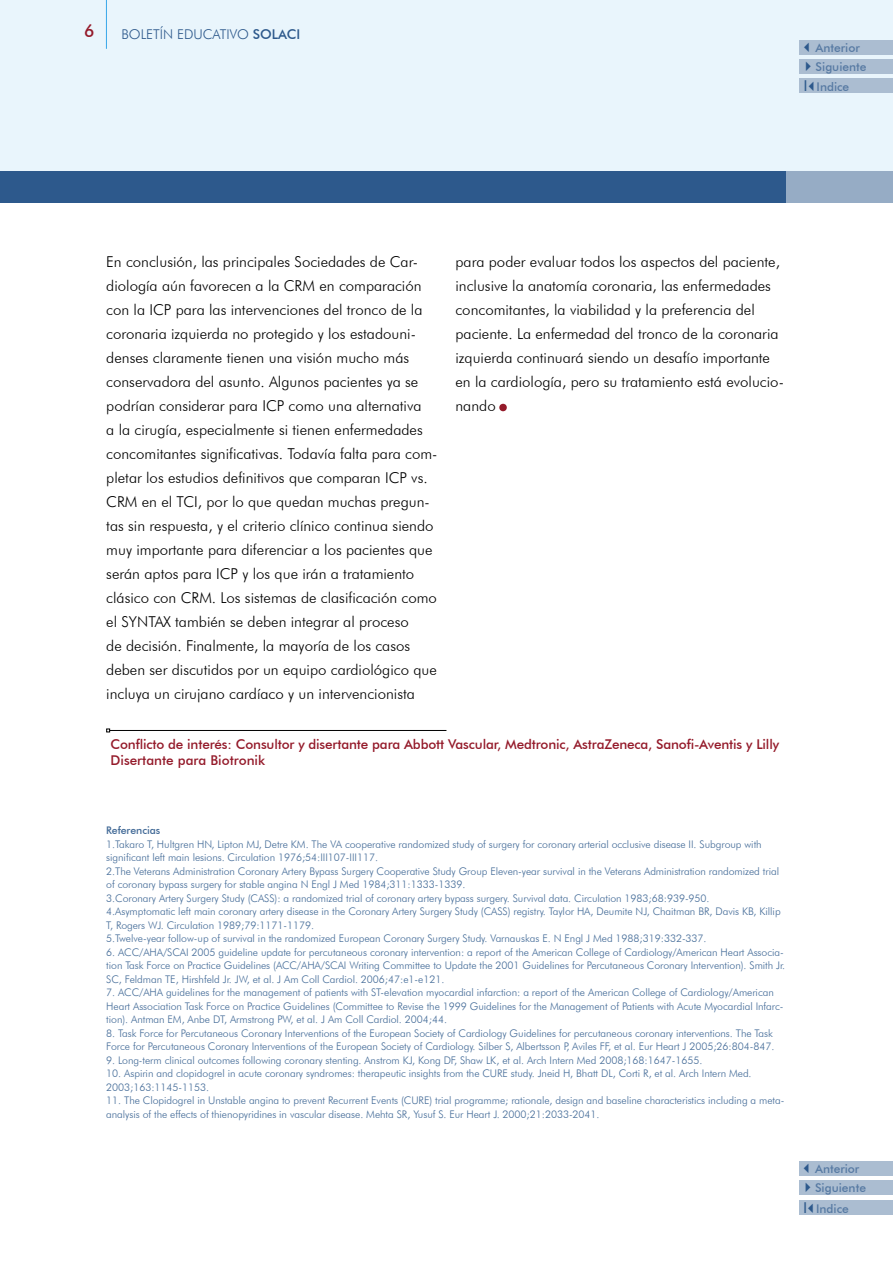
<style>
.page{position:relative;width:893px;height:1263px;background:#fff}
.page>*{position:absolute;margin:0;border:0;box-sizing:border-box;transform-origin:0 0}
.t1{font:italic 300 75px "Futura BT";color:#941a2a}
.t2{font:500 17.25px "Futura BT";color:#941a2a}
.t3{font:300 15px/24px "Futura BT";color:#000}
.t4{font:500 13.5px/16.2px "Futura BT";letter-spacing:-.01em;color:#941a2a}
.t5{font:300 13.5px "Futura BT";color:#2d598c}
.t6{font:500 12px/20.5px "Futura BT";color:#577aa3}
.t7{font:300 10.5px/13.5px "Futura BT";letter-spacing:-.005em;color:#426a97}
.t8{font:500 10.5px "Futura BT";letter-spacing:-.005em;color:#426a97}
.s1{font-weight:500}
.s2{color:#2d598c}
.s3{font-family:"Arial";font-weight:400;font-size:15px;color:#2d598c}
</style>
<div class="page">
<div style="left:0;top:0;width:893px;height:171px;background:#e9f5fc"></div>
<hr style="left:106px;top:0;width:1px;height:49px;background:#36a7e9">
<div style="left:28px;top:171px;width:759px;height:32px;background:#2d598c"></div>
<div style="left:0;top:171px;width:28px;height:32px;background:#2d598c"></div>
<div style="left:787px;top:171px;width:106px;height:32px;background:#96acc5"></div>
<hr style="left:892px;top:0;width:1px;height:171px;background:#afdcf6">
<hr style="left:110px;top:730px;width:336px;height:1px;background:#000">
<div style="left:799px;top:1162px;width:93px;height:14px;background:#abbdd1"></div>
<div style="left:799px;top:1181px;width:93px;height:14px;background:#abbdd1"></div>
<div style="left:799px;top:1200px;width:93px;height:14px;background:#abbdd1"></div>
<div style="left:799px;top:41px;width:94px;height:14px;background:#abbdd1"></div>
<div style="left:799px;top:60px;width:94px;height:14px;background:#abbdd1"></div>
<div style="left:799px;top:79px;width:94px;height:14px;background:#abbdd1"></div>
<h2 class="t2" style="left:84px;top:21px;width:12px">6</h2>
<p class="t5" style="left:121px;top:26px;width:180px">BOLETÍN EDUCATIVO <span class="s1">SOLACI</span></p>
<p class="t6" style="left:801px;top:37px;width:61px"><span class="s2">✓</span>Anterior</p>
<p class="t6" style="left:801px;top:56px;width:67px"><span class="s2">✔</span>Siguiente<br><span class="s3">I</span><span class="s2">✓</span>Indice</p>
<p class="t3" style="left:106px;top:249px;width:333px">En conclusión, las principales Sociedades de Car&shy;diología aún favorecen a la CRM en comparación con la ICP para las intervenciones del tronco de la coronaria izquierda no protegido y los estadouni&shy;denses claramente tienen una visión mucho más conservadora del asunto. Algunos pacientes ya se podrían considerar para ICP como una alternativa<br>a la cirugía, especialmente si tienen enfermedades concomitantes significativas. Todavía falta para com&shy;pletar los estudios definitivos que comparan ICP vs.<br>CRM en el TCI, por lo que quedan muchas pregun&shy;tas sin respuesta, y el criterio clínico continua siendo muy importante para diferenciar a los pacientes que serán aptos para ICP y los que irán a tratamiento clásico con CRM. Los sistemas de clasificación como el SYNTAX también se deben integrar al proceso<br>de decisión. Finalmente, la mayoría de los casos deben ser discutidos por un equipo cardiológico que incluya un cirujano cardíaco y un intervencionista</p>
<p class="t3" style="left:455px;top:249px;width:330px">para poder evaluar todos los aspectos del paciente, inclusive la anatomía coronaria, las enfermedades concomitantes, la viabilidad y la preferencia del paciente. La enfermedad del tronco de la coronaria izquierda continuará siendo un desafío importante en la cardiología, pero su tratamiento está evolucio&shy;nando</p>
<h1 class="t1" style="left:496px;top:338px;width:22px">.</h1>
<p class="t4" style="left:111px;top:736px;width:670px">Conflicto de interés: Consultor y disertante para Abbott Vascular, Medtronic, AstraZeneca, Sanofi-Aventis y Lilly<br>Disertante para Biotronik</p>
<p class="t8" style="left:106px;top:824px;width:56px">Referencias</p>
<p class="t7" style="left:106px;top:837px;width:676px">1.Takaro T, Hultgren HN, Lipton MJ, Detre KM. The VA cooperative randomized study of surgery for coronary arterial occlusive disease II. Subgroup with significant left main lesions. Circulation 1976;54:III107-III117.<br>2.The Veterans Administration Coronary Artery Bypass Surgery Cooperative Study Group Eleven-year survival in the Veterans Administration randomized trial of coronary bypass surgery for stable angina N Engl J Med 1984;311:1333-1339.<br>3.Coronary Artery Surgery Study (CASS): a randomized trial of coronary artery bypass surgery. Survival data. Circulation 1983;68:939-950.<br>4.Asymptomatic left main coronary artery disease in the Coronary Artery Surgery Study (CASS) registry. Taylor HA, Deumite NJ, Chaitman BR, Davis KB, Killip T, Rogers WJ. Circulation 1989;79:1171-1179.<br>5.Twelve-year follow-up of survival in the randomized European Coronary Surgery Study. Varnauskas E. N Engl J Med 1988;319:332-337.</p>
<p class="t7" style="left:106px;top:945px;width:680px">6. ACC/AHA/SCAI 2005 guideline update for percutaneous coronary intervention: a report of the American College of Cardiology/American Heart Associa&shy;tion Task Force on Practice Guidelines (ACC/AHA/SCAI Writing Committee to Update the 2001 Guidelines for Percutaneous Coronary Intervention). Smith Jr.<br>SC, Feldman TE, Hirshfeld Jr. JW, et al. J Am Coll Cardiol. 2006;47:e1-e121.</p>
<p class="t7" style="left:106px;top:986px;width:679px">7. ACC/AHA guidelines for the management of patients with ST-elevation myocardial infarction: a report of the American College of Cardiology/American<br>Heart Association Task Force on Practice Guidelines (Committee to Revise the 1999 Guidelines for the Management of Patients with Acute Myocardial Infarc&shy;tion). Antman EM, Anbe DT, Armstrong PW, et al. J Am Coll Cardiol. 2004;44.</p>
<p class="t7" style="left:106px;top:1026px;width:670px">8. Task Force for Percutaneous Coronary Interventions of the European Society of Cardiology Guidelines for percutaneous coronary interventions. The Task<br>Force for Percutaneous Coronary Interventions of the European Society of Cardiology. Silber S, Albertsson P, Aviles FF, et al. Eur Heart J 2005;26:804-847.</p>
<p class="t7" style="left:106px;top:1053px;width:598px">9. Long-term clinical outcomes following coronary stenting. Anstrom KJ, Kong DF, Shaw LK, et al. Arch Intern Med 2008;168:1647-1655.</p>
<p class="t7" style="left:106px;top:1067px;width:647px">10. Aspirin and clopidogrel in acute coronary syndromes: therapeutic insights from the CURE study. Jneid H, Bhatt DL, Corti R, et al. Arch Intern Med.<br>2003;163:1145-1153.</p>
<p class="t7" style="left:106px;top:1094px;width:680px">11. The Clopidogrel in Unstable angina to prevent Recurrent Events (CURE) trial programme; rationale, design and baseline characteristics including a meta&shy;analysis of the effects of thienopyridines in vascular disease. Mehta SR, Yusuf S. Eur Heart J. 2000;21:2033-2041.</p>
<p class="t6" style="left:800px;top:1158px;width:61px"><span class="s2">✓</span>Anterior</p>
<p class="t6" style="left:800px;top:1177px;width:67px"><span class="s2">✔</span>Siguiente<br><span class="s3">I</span><span class="s2">✓</span>Indice</p>
</div>
